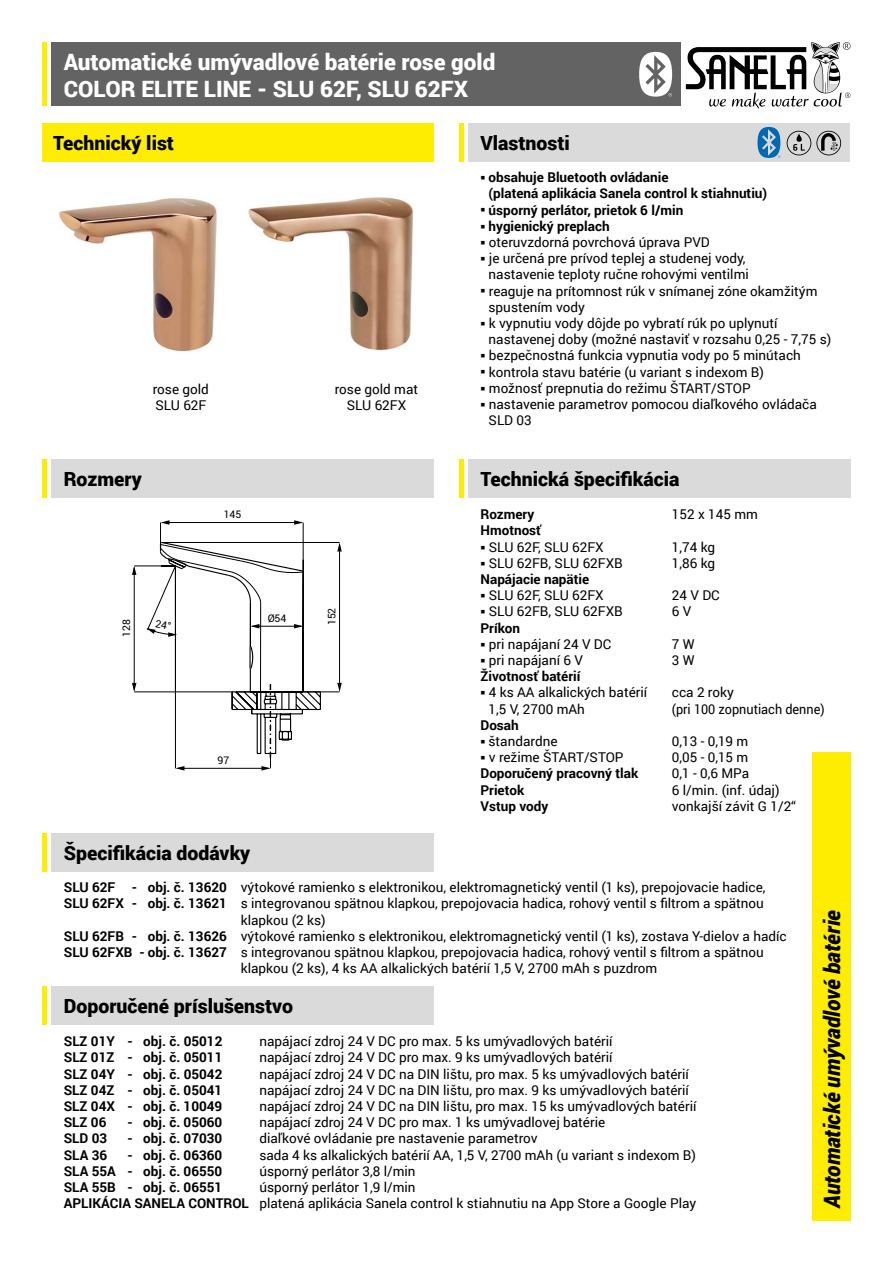
<style>
.page{position:relative;width:893px;height:1263px;background:#fff}
.page>*{position:absolute;margin:0;border:0;box-sizing:border-box;transform-origin:0 0}
.t1{font:900 22.5px/26.2px "Roboto";color:#fff}
.t2{font:italic 900 22.5px "Roboto";letter-spacing:-.01em;color:#000;scale:.95 1}
.t3{font:900 19.5px "Roboto";color:#000}
.t4{font:13.5px/16.2px "Roboto";color:#000}
.t5{font:700 13.5px/16.2px "Roboto";color:#000}
.t6{font:13.5px "Roboto";color:#000;scale:.94 1}
.t7{font:10.5px "Roboto";color:#040007}
.s1{font-weight:700}
</style>
<div class="page">
<div style="left:51px;top:43px;width:629px;height:63px;background:#646363"></div>
<div style="left:468px;top:123px;width:381px;height:39px;background:#dadada"></div>
<div style="left:51px;top:459px;width:383px;height:38px;background:#dadada"></div>
<div style="left:812px;top:752px;width:38px;height:468px;background:#ffed00"></div>
<hr style="left:43px;top:43px;width:4px;height:63px;background:#ffed00">
<hr style="left:43px;top:459px;width:4px;height:38px;background:#ffed00">
<div style="left:468px;top:459px;width:382px;height:38px;background:#dadada"></div>
<hr style="left:459px;top:459px;width:4px;height:38px;background:#ffed00">
<hr style="left:459px;top:123px;width:4px;height:39px;background:#ffed00">
<div style="left:51px;top:986px;width:383px;height:39px;background:#dadada"></div>
<hr style="left:43px;top:986px;width:4px;height:39px;background:#ffed00">
<div style="left:51px;top:833px;width:383px;height:39px;background:#dadada"></div>
<hr style="left:43px;top:833px;width:4px;height:39px;background:#ffed00">
<hr style="left:236px;top:692px;width:104px;height:1px;background:#000">
<hr style="left:178px;top:542px;width:162px;height:1px;background:#000">
<hr style="left:339px;top:544px;width:1px;height:146px;background:#000">
<svg style="left:337px;top:542px;width:5px;height:9px"></svg>
<svg style="left:337px;top:683px;width:5px;height:9px"></svg>
<img style="left:59px;top:198px;width:158px;height:154px">
<img style="left:248px;top:197px;width:166px;height:154px">
<div style="left:43px;top:123px;width:391px;height:39px;background:#ffed00"></div>
<svg style="left:686px;top:42px;width:164px;height:67px"></svg>
<svg style="left:787px;top:131px;width:54px;height:24px"></svg>
<svg style="left:757px;top:127px;width:23px;height:31px"></svg>
<div style="left:639px;top:52px;width:33px;height:45px;background:#fff;border-radius:50%"></div>
<svg style="left:645px;top:55px;width:27px;height:42px"></svg>
<svg style="left:132px;top:520px;width:190px;height:250px"></svg>
<h1 class="t1" style="left:64px;top:48px;width:433px">Аutomatické umývadlové batérie rose gold<br>COLOR ELITE LINE - SLU 62F, SLU 62FX</h1>
<h2 class="t3" style="left:480px;top:129px;width:91px">Vlastnosti</h2>
<h2 class="t3" style="left:53px;top:129px;width:122px">Technický list</h2>
<p class="t4" style="left:153px;top:380px;width:58px">rose gold<br>SLU 62F</p>
<p class="t4" style="left:335px;top:380px;width:85px;text-align:center">rose gold mat<br>SLU 62FX</p>
<h2 class="t3" style="left:64px;top:465px;width:80px">Rozmery</h2>
<p class="t7" style="left:224px;top:509px;width:19px">145</p>
<p class="t7" style="left:120px;top:637px;width:19px;rotate:-90deg">128</p>
<p class="t7" style="left:268px;top:612px;width:20px">Ø54</p>
<p class="t7" style="left:326px;top:625px;width:19px;rotate:-90deg">152</p>
<p class="t7" style="left:217px;top:754px;width:13px">97</p>
<p class="t5" style="left:489px;top:169px;width:280px;text-indent:-8px">○ obsahuje Bluetooth ovládanie<br>(platená aplikácia Sanela control k stiahnutiu)</p>
<p class="t5" style="left:480px;top:201px;width:204px">○ úsporný perlátor, prietok 6 l/min</p>
<p class="t5" style="left:480px;top:217px;width:131px">○ hygienický preplach</p>
<p class="t4" style="left:480px;top:233px;width:231px">○ oteruvzdorná povrchová úprava PVD</p>
<p class="t4" style="left:480px;top:250px;width:270px;text-align:center">○ je určená pre prívod teplej a studenej vody, nastavenie teploty ručne rohovými ventilmi</p>
<p class="t4" style="left:489px;top:282px;width:330px;text-indent:-8px">○ reaguje na prítomnost rúk v snímanej zóne okamžitým spustením vody</p>
<p class="t4" style="left:489px;top:314px;width:344px;text-indent:-8px">○ k vypnutiu vody dôjde po vybratí rúk po uplynutí nastavenej doby (možné nastaviť v rozsahu 0,25 - 7,75 s)</p>
<p class="t4" style="left:480px;top:347px;width:322px">○ bezpečnostná funkcia vypnutia vody po 5 minútach</p>
<p class="t4" style="left:480px;top:363px;width:285px">○ kontrola stavu batérie (u variant s indexom B)</p>
<p class="t4" style="left:480px;top:379px;width:272px">○ možnosť prepnutia do režimu ŠTART/STOP</p>
<p class="t4" style="left:489px;top:395px;width:330px;text-indent:-8px">○ nastavenie parametrov pomocou diaľkového ovládača<br>SLD 03</p>
<h2 class="t3" style="left:480px;top:465px;width:201px">Technická špecifikácia</h2>
<p class="t5" style="left:480px;top:506px;width:55px">Rozmery</p>
<p class="t4" style="left:672px;top:506px;width:88px">152 x 145 mm</p>
<p class="t5" style="left:480px;top:522px;width:62px">Hmotnosť</p>
<p class="t4" style="left:480px;top:538px;width:125px">○ SLU 62F, SLU 62FX</p>
<p class="t4" style="left:672px;top:538px;width:45px">1,74 kg</p>
<p class="t4" style="left:480px;top:554px;width:144px">○ SLU 62FB, SLU 62FXB</p>
<p class="t4" style="left:672px;top:554px;width:45px">1,86 kg</p>
<p class="t5" style="left:480px;top:571px;width:110px">Napájacie napätie</p>
<p class="t4" style="left:480px;top:587px;width:125px">○ SLU 62F, SLU 62FX</p>
<p class="t4" style="left:672px;top:587px;width:49px">24 V DC</p>
<p class="t4" style="left:480px;top:603px;width:144px">○ SLU 62FB, SLU 62FXB</p>
<p class="t4" style="left:672px;top:603px;width:21px">6 V</p>
<p class="t5" style="left:480px;top:619px;width:41px">Príkon</p>
<p class="t4" style="left:480px;top:635px;width:132px">○ pri napájaní 24 V DC</p>
<p class="t4" style="left:672px;top:635px;width:24px">7 W</p>
<p class="t4" style="left:480px;top:652px;width:104px">○ pri napájaní 6 V</p>
<p class="t4" style="left:672px;top:652px;width:24px">3 W</p>
<p class="t5" style="left:480px;top:668px;width:101px">Životnosť batérií</p>
<p class="t4" style="left:480px;top:684px;width:168px">○ 4 ks AA alkalických batérií</p>
<p class="t4" style="left:672px;top:684px;width:63px">cca 2 roky</p>
<p class="t4" style="left:489px;top:700px;width:98px">1,5 V, 2700 mAh</p>
<p class="t6" style="left:672px;top:699px;width:164px">(pri 100 zopnutiach denne)</p>
<p class="t5" style="left:480px;top:716px;width:40px">Dosah</p>
<p class="t4" style="left:480px;top:733px;width:78px">○ štandardne</p>
<p class="t4" style="left:672px;top:733px;width:78px">0,13 - 0,19 m</p>
<p class="t4" style="left:480px;top:749px;width:145px">○ v režime ŠTART/STOP</p>
<p class="t4" style="left:672px;top:749px;width:78px">0,05 - 0,15 m</p>
<p class="t5" style="left:480px;top:765px;width:159px">Doporučený pracovný tlak</p>
<p class="t4" style="left:672px;top:765px;width:79px">0,1 - 0,6 MPa</p>
<p class="t5" style="left:480px;top:781px;width:45px">Prietok</p>
<p class="t4" style="left:672px;top:781px;width:109px">6 l/min. (inf. údaj)</p>
<p class="t5" style="left:480px;top:797px;width:69px">Vstup vody</p>
<p class="t4" style="left:672px;top:797px;width:126px">vonkajší závit G 1/2“</p>
<h2 class="t3" style="left:64px;top:839px;width:188px">Špecifikácia dodávky</h2>
<p class="t4" style="left:64px;top:879px;width:703px"><span class="s1">SLU 62F - obj. č. 13620</span> výtokové ramienko s elektronikou, elektromagnetický ventil (1 ks), prepojovacie hadice,</p>
<p class="t4" style="left:64px;top:895px;width:702px"><span class="s1">SLU 62FX - obj. č. 13621</span> s integrovanou spätnou klapkou, prepojovacia hadica, rohový ventil s filtrom a spätnou</p>
<p class="t4" style="left:241px;top:911px;width:86px">klapkou (2 ks)</p>
<p class="t4" style="left:64px;top:927px;width:724px"><span class="s1">SLU 62FB - obj. č. 13626</span> výtokové ramienko s elektronikou, elektromagnetický ventil (1 ks), zostava Y-dielov a hadíc</p>
<p class="t4" style="left:64px;top:944px;width:702px"><span class="s1">SLU 62FXB - obj. č. 13627</span> s integrovanou spätnou klapkou, prepojovacia hadica, rohový ventil s filtrom a spätnou</p>
<p class="t4" style="left:241px;top:960px;width:418px">klapkou (2 ks), 4 ks AA alkalických batérií 1,5 V, 2700 mAh s puzdrom</p>
<h2 class="t3" style="left:64px;top:993px;width:231px">Doporučené príslušenstvo</h2>
<p class="t5" style="left:64px;top:1033px;width:160px">SLZ 01Y - obj. č. 05012</p>
<p class="t4" style="left:259px;top:1033px;width:355px">napájací zdroj 24 V DC pro max. 5 ks umývadlových batérií</p>
<p class="t5" style="left:64px;top:1049px;width:160px">SLZ 01Z - obj. č. 05011</p>
<p class="t4" style="left:259px;top:1049px;width:355px">napájací zdroj 24 V DC pro max. 9 ks umývadlových batérií</p>
<p class="t5" style="left:64px;top:1065px;width:160px">SLZ 04Y - obj. č. 05042</p>
<p class="t4" style="left:259px;top:1065px;width:431px">napájací zdroj 24 V DC na DIN lištu, pro max. 5 ks umývadlových batérií</p>
<p class="t5" style="left:64px;top:1081px;width:160px">SLZ 04Z - obj. č. 05041</p>
<p class="t4" style="left:259px;top:1081px;width:431px">napájací zdroj 24 V DC na DIN lištu, pro max. 9 ks umývadlových batérií</p>
<p class="t5" style="left:64px;top:1097px;width:160px">SLZ 04X - obj. č. 10049</p>
<p class="t4" style="left:259px;top:1097px;width:439px">napájací zdroj 24 V DC na DIN lištu, pro max. 15 ks umývadlových batérií</p>
<p class="t5" style="left:64px;top:1114px;width:44px">SLZ 06</p>
<p class="t5" style="left:128px;top:1114px;width:96px">- obj. č. 05060</p>
<p class="t4" style="left:259px;top:1114px;width:347px">napájací zdroj 24 V DC pro max. 1 ks umývadlovej batérie</p>
<p class="t5" style="left:64px;top:1130px;width:45px">SLD 03</p>
<p class="t5" style="left:128px;top:1130px;width:96px">- obj. č. 07030</p>
<p class="t4" style="left:259px;top:1130px;width:280px">diaľkové ovládanie pre nastavenie parametrov</p>
<p class="t5" style="left:64px;top:1146px;width:45px">SLA 36</p>
<p class="t5" style="left:128px;top:1146px;width:96px">- obj. č. 06360</p>
<p class="t4" style="left:259px;top:1146px;width:438px">sada 4 ks alkalických batérií AA, 1,5 V, 2700 mAh (u variant s indexom B)</p>
<p class="t5" style="left:64px;top:1162px;width:160px">SLA 55A - obj. č. 06550</p>
<p class="t4" style="left:259px;top:1162px;width:158px">úsporný perlátor 3,8 l/min</p>
<p class="t5" style="left:64px;top:1178px;width:160px">SLA 55B - obj. č. 06551</p>
<p class="t4" style="left:64px;top:1178px;width:634px;text-indent:196px">úsporný perlátor 1,9 l/min<br><span class="s1">APLIKÁCIA SANELA CONTROL</span> platená aplikácia Sanela control k stiahnutiu na App Store a Google Play</p>
<h1 class="t2" style="left:816px;top:1208px;width:315px;rotate:-90deg">Automatické umývadlové batérie</h1>
</div>
